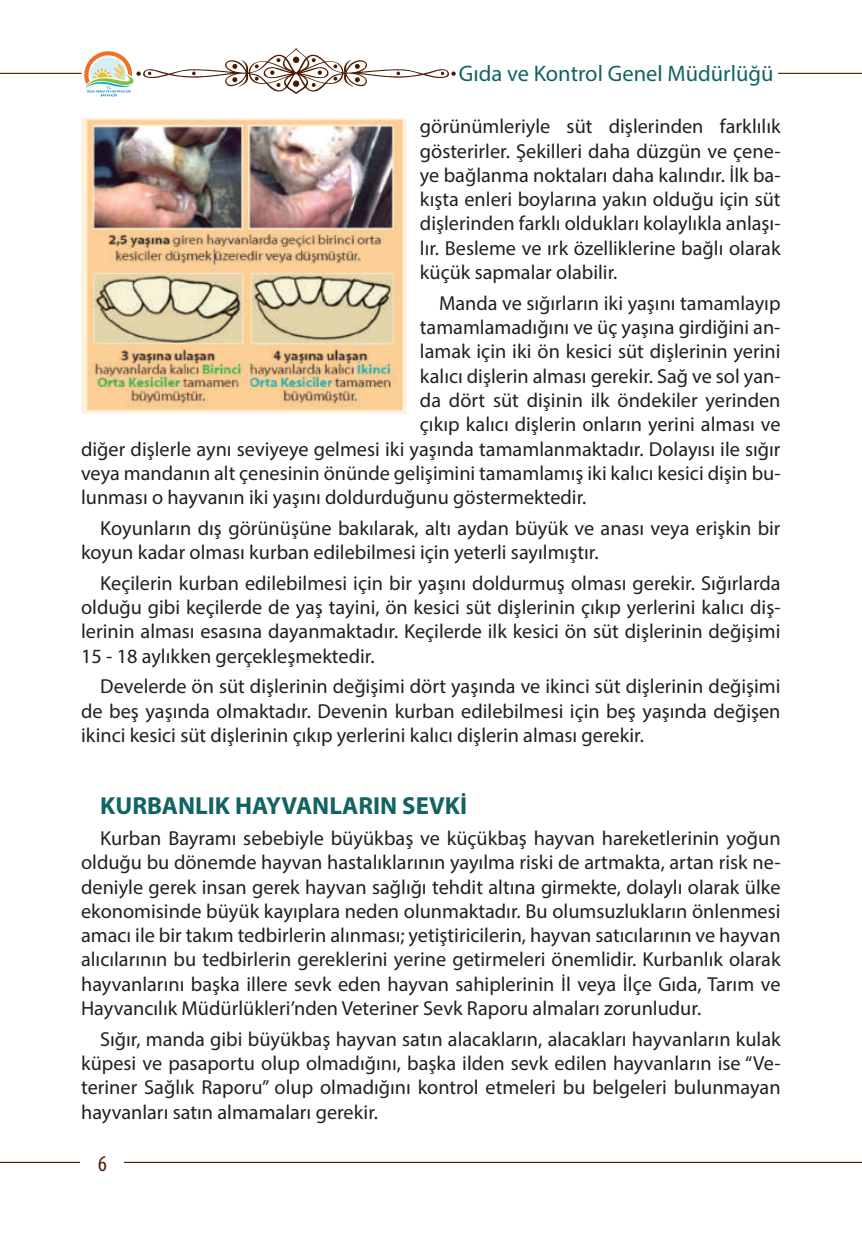
<style>
.page{position:relative;width:862px;height:1244px;background:#fff}
.page>*{position:absolute;margin:0;border:0;box-sizing:border-box;transform-origin:0 0}
.t1{font:700 24.75px "Myriad Pro";color:#136363}
.t2{font:22.5px "Myriad Pro";color:#136363}
.t3{font:condensed 22.5px "Myriad Pro";color:#491900}
.t4{font:20.25px/24.3px "Myriad Pro";color:#231f20;text-align:justify}
</style>
<div class="page">
<hr style="left:777px;top:73px;width:84px;height:1px;background:#491900">
<hr style="left:0;top:73px;width:81px;height:1px;background:#491900">
<hr style="left:0;top:1162px;width:861px;height:1px;background:#491900">
<div style="left:81px;top:1148px;width:43px;height:29px;background:#fff"></div>
<svg style="left:84px;top:48px;width:371px;height:49px"></svg>
<img style="left:81px;top:119px;width:325px;height:294px">
<p class="t2" style="left:458px;top:59px;width:316px">Gıda ve Kontrol Genel Müdürlüğü</p>
<p class="t4" style="left:419px;top:114px;width:362px">görünümleriyle süt dişlerinden farklılık gösterirler. Şekilleri daha düzgün ve çene&shy;ye bağlanma noktaları daha kalındır. İlk ba&shy;kışta enleri boylarına yakın olduğu için süt dişlerinden farklı oldukları kolaylıkla anlaşı&shy;lır. Besleme ve ırk özelliklerine bağlı olarak küçük sapmalar olabilir.</p>
<p class="t4" style="left:439px;top:290px;width:343px">Manda ve sığırların iki yaşını tamamlayıp</p>
<p class="t4" style="left:419px;top:315px;width:362px">tamamlamadığını ve üç yaşına girdiğini an-</p>
<p class="t4" style="left:419px;top:339px;width:362px">lamak için iki ön kesici süt dişlerinin yerini</p>
<p class="t4" style="left:419px;top:363px;width:362px">kalıcı dişlerin alması gerekir. Sağ ve sol yan-</p>
<p class="t4" style="left:419px;top:388px;width:362px">da dört süt dişinin ilk öndekiler yerinden</p>
<p class="t4" style="left:419px;top:412px;width:362px">çıkıp kalıcı dişlerin onların yerini alması ve</p>
<p class="t4" style="left:81px;top:436px;width:700px">diğer dişlerle aynı seviyeye gelmesi iki yaşında tamamlanmaktadır. Dolayısı ile sığır</p>
<p class="t4" style="left:81px;top:461px;width:700px">veya mandanın alt çenesinin önünde gelişimini tamamlamış iki kalıcı kesici dişin bu-</p>
<p class="t4" style="left:81px;top:485px;width:506px">lunması o hayvanın iki yaşını doldurduğunu göstermektedir.</p>
<p class="t4" style="left:81px;top:515px;width:700px;text-indent:19px">Koyunların dış görünüşüne bakılarak, altı aydan büyük ve anası veya erişkin bir koyun kadar olması kurban edilebilmesi için yeterli sayılmıştır.</p>
<p class="t4" style="left:81px;top:570px;width:700px;text-indent:19px">Keçilerin kurban edilebilmesi için bir yaşını doldurmuş olması gerekir. Sığırlarda olduğu gibi keçilerde de yaş tayini, ön kesici süt dişlerinin çıkıp yerlerini kalıcı diş&shy;lerinin alması esasına dayanmaktadır. Keçilerde ilk kesici ön süt dişlerinin değişimi 15 - 18 aylıkken gerçekleşmektedir.</p>
<p class="t4" style="left:81px;top:674px;width:700px;text-indent:19px">Develerde ön süt dişlerinin değişimi dört yaşında ve ikinci süt dişlerinin değişimi de beş yaşında olmaktadır. Devenin kurban edilebilmesi için beş yaşında değişen ikinci kesici süt dişlerinin çıkıp yerlerini kalıcı dişlerin alması gerekir.</p>
<p class="t1" style="left:100px;top:790px;width:368px">KURBANLIK HAYVANLARIN SEVKİ</p>
<p class="t4" style="left:81px;top:825px;width:700px;text-indent:19px">Kurban Bayramı sebebiyle büyükbaş ve küçükbaş hayvan hareketlerinin yoğun olduğu bu dönemde hayvan hastalıklarının yayılma riski de artmakta, artan risk ne&shy;deniyle gerek insan gerek hayvan sağlığı tehdit altına girmekte, dolaylı olarak ülke ekonomisinde büyük kayıplara neden olunmaktadır. Bu olumsuzlukların önlenmesi amacı ile bir takım tedbirlerin alınması; yetiştiricilerin, hayvan satıcılarının ve hayvan alıcılarının bu tedbirlerin gereklerini yerine getirmeleri önemlidir. Kurbanlık olarak hayvanlarını başka illere sevk eden hayvan sahiplerinin İl veya İlçe Gıda, Tarım ve Hayvancılık Müdürlükleri’nden Veteriner Sevk Raporu almaları zorunludur.</p>
<p class="t4" style="left:81px;top:1026px;width:700px;text-indent:19px">Sığır, manda gibi büyükbaş hayvan satın alacakların, alacakları hayvanların kulak küpesi ve pasaportu olup olmadığını, başka ilden sevk edilen hayvanların ise “Ve&shy;teriner Sağlık Raporu” olup olmadığını kontrol etmeleri bu belgeleri bulunmayan hayvanları satın almamaları gerekir.</p>
<p class="t3" style="left:98px;top:1150px;width:10px">6</p>
</div>
